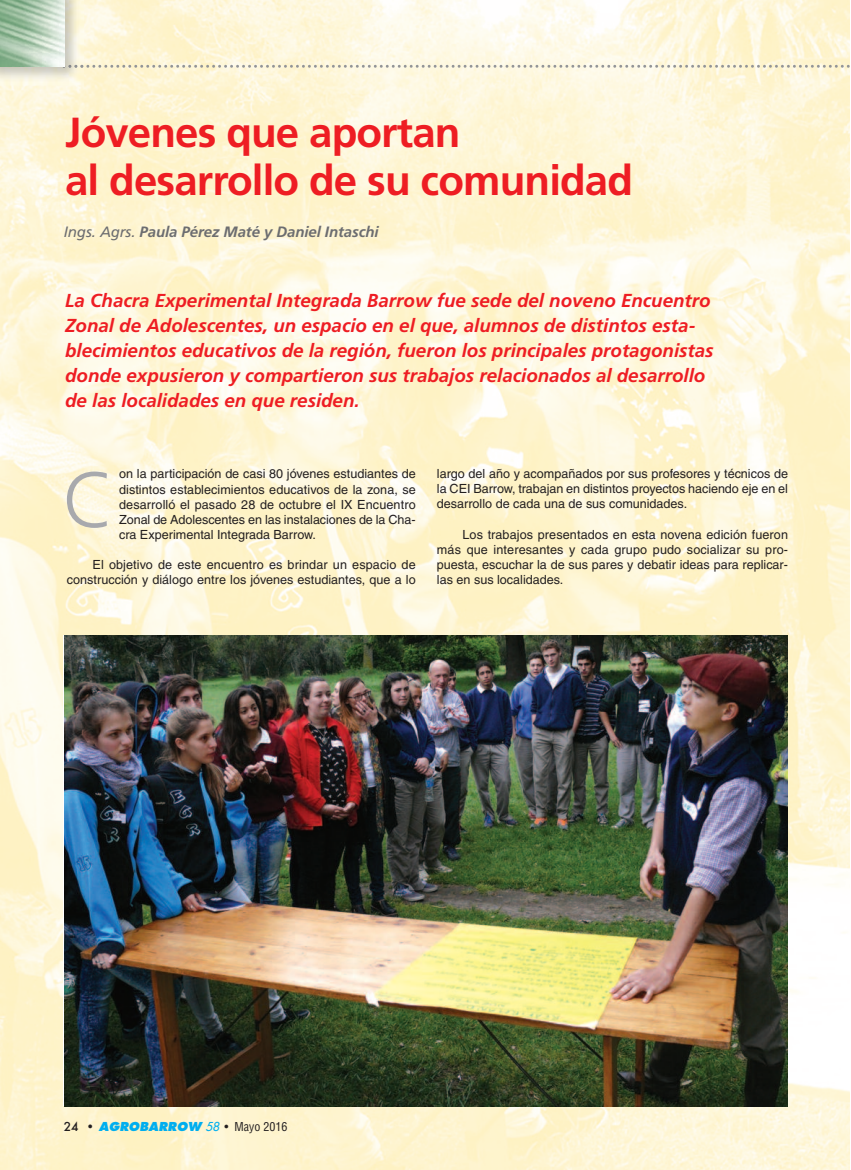
<style>
.page{position:relative;width:851px;height:1170px;background:#fff}
.page>*{position:absolute;margin:0;border:0;box-sizing:border-box;transform-origin:0 0}
.t1{font:300 78px "Frutiger";color:#a8a9ad}
.t2{font:700 42px/48px "Frutiger";letter-spacing:-.02em;color:#ee1d23}
.t3{font:italic 700 18.75px/24.9px "Frutiger";color:#ee1d23}
.t4{font:italic 700 15px "Frutiger";letter-spacing:-.005em;color:#6c6d70}
.t5{font:12.6px/15.1px "Helvetica";color:#231f20;text-align:justify}
.t6{font:italic 800 12px "Futura";letter-spacing:.005em;color:#00aeef}
.s1{font-weight:400}
.s2{font-weight:500;font-style:normal;color:#231f20}
.s3{font-family:"Helvetica";font-weight:400;font-style:normal;font-stretch:condensed;color:#231f20}
</style>
<div class="page">
<img style="left:0;top:0;width:849px;height:1169px">
<img style="left:0;top:0;width:84px;height:86px">
<svg style="left:62px;top:65px;width:788px;height:3px;background:#d7d4c4"></svg>
<img style="left:0;top:0;width:65px;height:66px">
<img style="left:65px;top:635px;width:722px;height:471px">
<h2 class="t2" style="left:65px;top:112px;width:569px">Jóvenes que aportan<br>al desarrollo de su comunidad</h2>
<p class="t4" style="left:64px;top:226px;width:316px"><span class="s1">Ings. Agrs.</span> Paula Pérez Maté y Daniel Intaschi</p>
<p class="t3" style="left:65px;top:289px;width:650px">La Chacra Experimental Integrada Barrow fue sede del noveno Encuentro Zonal de Adolescentes, un espacio en el que, alumnos de distintos esta&shy;blecimientos educativos de la región, fueron los principales protagonistas donde expusieron y compartieron sus trabajos relacionados al desarrollo de las localidades en que residen.</p>
<p class="t5" style="left:119px;top:467px;width:298px">on la participación de casi 80 jóvenes estudiantes de distintos establecimientos educativos de la zona, se desarrolló el pasado 28 de octubre el IX Encuentro Zonal de Adolescentes en las instalaciones de la Cha&shy;cra Experimental Integrada Barrow.</p>
<p class="t5" style="left:67px;top:558px;width:350px;text-align:right">El objetivo de este encuentro es brindar un espacio de construcción y diálogo entre los jóvenes estudiantes, que a lo</p>
<h1 class="t1" style="left:62px;top:468px;width:54px">C</h1>
<p class="t5" style="left:437px;top:467px;width:352px">largo del año y acompañados por sus profesores y técnicos de la CEI Barrow, trabajan en distintos proyectos haciendo eje en el desarrollo de cada una de sus comunidades.</p>
<p class="t5" style="left:437px;top:527px;width:352px;text-indent:26px">Los trabajos presentados en esta novena edición fueron más que interesantes y cada grupo pudo socializar su pro&shy;puesta, escuchar la de sus pares y debatir ideas para replicar&shy;las en sus localidades.</p>
<p class="t6" style="left:64px;top:1120px;width:225px"><span class="s2">24 •</span> AGROBARROW <span class="s1">58</span> <span class="s3">• Mayo 2016</span></p>
</div>
